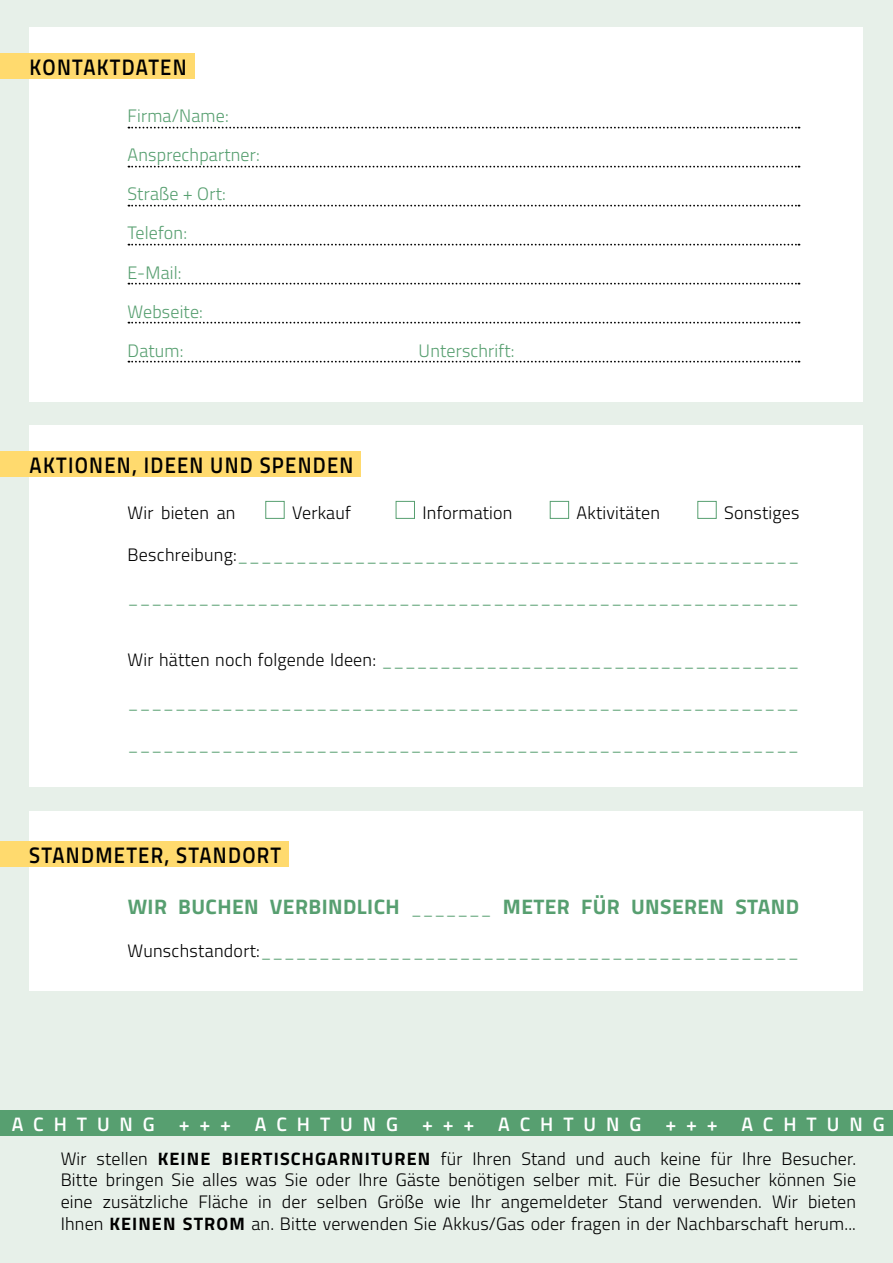
<style>
.page{position:relative;width:893px;height:1263px;background:#e7f0e9}
.page>*{position:absolute;margin:0;border:0;box-sizing:border-box;transform-origin:0 0}
.t1{font:600 22.5px "Titillium Web";letter-spacing:.065em;color:#000;scale:.9 1}
.t2{font:700 21px "Titillium Web";letter-spacing:.02em;color:#579f70}
.t3{font:600 19.5px "Titillium Web";letter-spacing:.51em;color:#fff}
.t4{font:300 18px/39px "Titillium Web";letter-spacing:.01em;color:#579f70}
.t5{font:300 18px/21.6px "Titillium Web";letter-spacing:.01em;color:#000;text-align:justify}
.s1{color:#000}
.s2{font-weight:300;font-size:18px}
.s3{font-weight:700}
</style>
<div class="page">
<div style="left:30px;top:27px;width:833px;height:374px;background:#fff"></div>
<div style="left:0;top:53px;width:194px;height:26px;background:#ffda6e"></div>
<svg style="left:128px;top:127px;width:671px;height:2px"></svg>
<svg style="left:128px;top:166px;width:671px;height:2px"></svg>
<svg style="left:128px;top:205px;width:671px;height:2px"></svg>
<svg style="left:128px;top:244px;width:671px;height:2px"></svg>
<svg style="left:128px;top:283px;width:671px;height:2px"></svg>
<svg style="left:128px;top:322px;width:671px;height:2px"></svg>
<svg style="left:128px;top:361px;width:671px;height:2px"></svg>
<div style="left:30px;top:425px;width:833px;height:362px;background:#fff"></div>
<div style="left:0;top:451px;width:361px;height:26px;background:#ffda6e"></div>
<div style="left:265px;top:501px;width:20px;height:18px;background:#fff;border:1px solid #579f70"></div>
<div style="left:396px;top:501px;width:19px;height:18px;background:#fff;border:1px solid #579f70"></div>
<div style="left:550px;top:501px;width:19px;height:18px;background:#fff;border:1px solid #579f70"></div>
<div style="left:697px;top:501px;width:20px;height:18px;background:#fff;border:1px solid #579f70"></div>
<div style="left:30px;top:811px;width:833px;height:180px;background:#fff"></div>
<div style="left:0;top:841px;width:289px;height:26px;background:#ffda6e"></div>
<div style="left:0;top:1110px;width:893px;height:25px;background:#579f70"></div>
<p class="t1" style="left:30px;top:50px;width:176px">KONTAKTDATEN</p>
<p class="t4" style="left:128px;top:96px;width:134px">Firma/Name:<br>Ansprechpartner:<br>Straße + Ort:<br>Telefon:<br>E-Mail:<br>Webseite:<br>Datum:</p>
<p class="t4" style="left:419px;top:330px;width:98px">Unterschrift:</p>
<p class="t1" style="left:30px;top:448px;width:361px">AKTIONEN, IDEEN UND SPENDEN</p>
<p class="t5" style="left:128px;top:501px;width:109px">Wir bieten an</p>
<p class="t5" style="left:292px;top:501px;width:60px">Verkauf</p>
<p class="t5" style="left:422px;top:501px;width:91px">Information</p>
<p class="t5" style="left:577px;top:501px;width:85px">Aktivitäten</p>
<p class="t5" style="left:724px;top:501px;width:77px">Sonstiges</p>
<p class="t4" style="left:128px;top:535px;width:673px"><span class="s1">Beschreibung:</span>________________________________________________</p>
<p class="t4" style="left:128px;top:577px;width:673px">_________________________________________________________</p>
<p class="t4" style="left:128px;top:640px;width:673px"><span class="s1">Wir hätten noch folgende Ideen:</span> ____________________________________</p>
<p class="t4" style="left:128px;top:682px;width:673px">_________________________________________________________</p>
<p class="t4" style="left:128px;top:724px;width:673px">_________________________________________________________</p>
<p class="t1" style="left:29px;top:838px;width:282px">STANDMETER, STANDORT</p>
<p class="t2" style="left:128px;top:890px;width:673px">WIR BUCHEN VERBINDLICH <span class="s2">_______</span> METER FÜR UNSEREN STAND</p>
<p class="t4" style="left:128px;top:930px;width:673px"><span class="s1">Wunschstandort:</span>______________________________________________</p>
<p class="t3" style="left:12px;top:1109px;width:874px">ACHTUNG +++ ACHTUNG +++ ACHTUNG +++ ACHTUNG</p>
<p class="t5" style="left:61px;top:1147px;width:797px">Wir stellen <span class="s3">KEINE BIERTISCHGARNITUREN</span> für Ihren Stand und auch keine für Ihre Besucher.<br>Bitte bringen Sie alles was Sie oder Ihre Gäste benötigen selber mit. Für die Besucher können Sie eine zusätzliche Fläche in der selben Größe wie Ihr angemeldeter Stand verwenden. Wir bieten Ihnen <span class="s3">KEINEN STROM</span> an. Bitte verwenden Sie Akkus/Gas oder fragen in der Nachbarschaft herum...</p>
</div>
